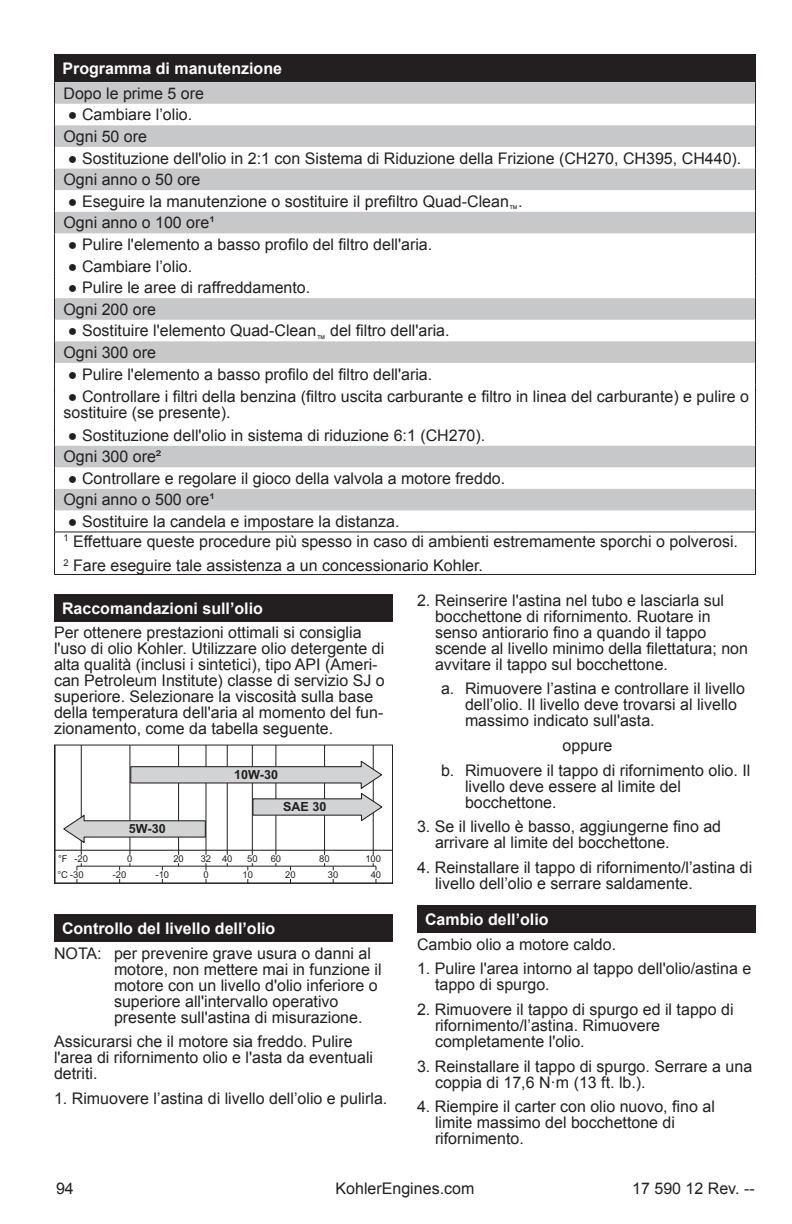
<style>
.page{position:relative;width:792px;height:1224px;background:#fff}
.page>*{position:absolute;margin:0;border:0;box-sizing:border-box;transform-origin:0 0}
.t1{font:16px/16px "Arial";color:#231f20}
.t2{font:700 16px "Arial";color:#fff}
.t3{font:700 12.6px "Arial";color:#231f20}
.t4{font:9.4px "Arial";color:#231f20}
</style>
<div class="page">
<div style="left:54px;top:594px;width:339px;height:28px;background:#231f20"></div>
<svg style="left:56px;top:747px;width:335px;height:135px"></svg>
<hr style="left:55px;top:850px;width:337px;height:1px;background:#231f20">
<hr style="left:252px;top:745px;width:1px;height:105px;background:#231f20">
<hr style="left:77px;top:866px;width:299px;height:1px;background:#231f20">
<svg style="left:62px;top:759px;width:322px;height:85px"></svg>
<div style="left:54px;top:745px;width:339px;height:139px;border:1px solid #231f20"></div>
<div style="left:54px;top:914px;width:339px;height:28px;background:#231f20"></div>
<div style="left:54px;top:54px;width:702px;height:28px;background:#231f20"></div>
<svg style="left:55px;top:82px;width:700px;height:428px"></svg>
<svg style="left:54px;top:424px;width:1px;height:108px"></svg>
<svg style="left:755px;top:424px;width:1px;height:108px"></svg>
<svg style="left:54px;top:82px;width:1px;height:303px"></svg>
<svg style="left:755px;top:82px;width:1px;height:303px"></svg>
<hr style="left:54px;top:385px;width:1px;height:39px;background:#231f20">
<hr style="left:755px;top:385px;width:1px;height:39px;background:#231f20">
<hr style="left:54px;top:532px;width:702px;height:1px;background:#231f20">
<hr style="left:54px;top:532px;width:1px;height:42px;background:#231f20">
<hr style="left:755px;top:532px;width:1px;height:42px;background:#231f20">
<hr style="left:54px;top:574px;width:702px;height:1px;background:#231f20">
<div style="left:417px;top:905px;width:339px;height:28px;background:#231f20"></div>
<p class="t2" style="left:63px;top:60px;width:221px">Programma di manutenzione</p>
<p class="t1" style="left:64px;top:85px;width:142px">Dopo le prime 5 ore</p>
<p class="t1" style="left:64px;top:104px;width:130px;line-height:21.6px">● Cambiare l’olio.<br>Ogni 50 ore</p>
<p class="t1" style="left:64px;top:147px;width:679px;line-height:21.6px">● Sostituzione dell'olio in 2:1 con Sistema di Riduzione della Frizione (CH270, CH395, CH440).<br>Ogni anno o 50 ore</p>
<p class="t1" style="left:63px;top:190px;width:461px;line-height:21.6px">● Eseguire la manutenzione o sostituire il prefiltro Quad-Clean<sub>™</sub>.<br>Ogni anno o 100 ore¹</p>
<p class="t1" style="left:68px;top:236px;width:366px">● Pulire l'elemento a basso profilo del filtro dell'aria.</p>
<p class="t1" style="left:68px;top:258px;width:126px">● Cambiare l’olio.</p>
<p class="t1" style="left:64px;top:277px;width:248px;line-height:21.6px">● Pulire le aree di raffreddamento.<br>Ogni 200 ore</p>
<p class="t1" style="left:63px;top:320px;width:388px;line-height:21.6px">● Sostituire l'elemento Quad-Clean<sub>™</sub> del filtro dell'aria.<br>Ogni 300 ore</p>
<p class="t1" style="left:68px;top:366px;width:366px">● Pulire l'elemento a basso profilo del filtro dell'aria.</p>
<p class="t1" style="left:64px;top:389px;width:687px">● Controllare i filtri della benzina (filtro uscita carburante e filtro in linea del carburante) e pulire o sostituire (se presente).</p>
<p class="t1" style="left:64px;top:424px;width:423px;line-height:21.6px">● Sostituzione dell'olio in sistema di riduzione 6:1 (CH270).<br>Ogni 300 ore²</p>
<p class="t1" style="left:64px;top:468px;width:443px;line-height:21.6px">● Controllare e regolare il gioco della valvola a motore freddo.<br>Ogni anno o 500 ore¹</p>
<p class="t1" style="left:64px;top:511px;width:676px;line-height:19.8px">● Sostituire la candela e impostare la distanza.<br><sup>1</sup> Effettuare queste procedure più spesso in caso di ambienti estremamente sporchi o polverosi.</p>
<p class="t1" style="left:64px;top:558px;width:421px"><sup>2</sup> Fare eseguire tale assistenza a un concessionario Kohler.</p>
<p class="t1" style="left:435px;top:592px;width:315px;text-indent:-18px">2. Reinserire l'astina nel tubo e lasciarla sul bocchettone di rifornimento. Ruotare in senso antiorario fino a quando il tappo scende al livello minimo della filettatura; non avvitare il tappo sul bocchettone.</p>
<p class="t1" style="left:465px;top:681px;width:282px;text-indent:-24px">a. Rimuovere l’astina e controllare il livello dell’olio. Il livello deve trovarsi al livello massimo indicato sull'asta.</p>
<p class="t1" style="left:441px;top:733px;width:311px;line-height:24.6px;text-indent:122px">oppure<br>b. Rimuovere il tappo di rifornimento olio. Il</p>
<p class="t1" style="left:465px;top:778px;width:218px">livello deve essere al limite del bocchettone.</p>
<p class="t1" style="left:435px;top:819px;width:288px;text-indent:-18px">3. Se il livello è basso, aggiungerne fino ad arrivare al limite del bocchettone.</p>
<p class="t1" style="left:435px;top:859px;width:319px;text-indent:-18px">4. Reinstallare il tappo di rifornimento/l’astina di livello dell’olio e serrare saldamente.</p>
<p class="t2" style="left:425px;top:911px;width:125px">Cambio dell’olio</p>
<p class="t1" style="left:417px;top:936px;width:201px">Cambio olio a motore caldo.</p>
<p class="t1" style="left:435px;top:961px;width:318px;text-indent:-18px">1. Pulire l'area intorno al tappo dell'olio/astina e tappo di spurgo.</p>
<p class="t1" style="left:435px;top:1002px;width:300px;text-indent:-18px">2. Rimuovere il tappo di spurgo ed il tappo di rifornimento/l’astina. Rimuovere completamente l'olio.</p>
<p class="t1" style="left:435px;top:1058px;width:319px;text-indent:-18px">3. Reinstallare il tappo di spurgo. Serrare a una coppia di 17,6 N·m (13 ft. lb.).</p>
<p class="t1" style="left:435px;top:1099px;width:281px;text-indent:-18px">4. Riempire il carter con olio nuovo, fino al limite massimo del bocchettone di rifornimento.</p>
<p class="t2" style="left:62px;top:599px;width:202px">Raccomandazioni sull’olio</p>
<p class="t1" style="left:54px;top:624px;width:332px">Per ottenere prestazioni ottimali si consiglia l'uso di olio Kohler. Utilizzare olio detergente di alta qualità (inclusi i sintetici), tipo API (Ameri&shy;can Petroleum Institute) classe di servizio SJ o superiore. Selezionare la viscosità sulla base della temperatura dell'aria al momento del fun&shy;zionamento, come da tabella seguente.</p>
<p class="t3" style="left:234px;top:767px;width:45px">10W-30</p>
<p class="t3" style="left:283px;top:799px;width:45px">SAE 30</p>
<p class="t3" style="left:129px;top:821px;width:38px">5W-30</p>
<p class="t4" style="left:58px;top:854px;width:32px">°F -20</p>
<p class="t4" style="left:127px;top:854px;width:7px">0</p>
<p class="t4" style="left:173px;top:854px;width:12px">20</p>
<p class="t4" style="left:201px;top:854px;width:33px">32 40</p>
<p class="t4" style="left:271px;top:854px;width:12px">60</p>
<p class="t4" style="left:247px;top:854px;width:12px">50</p>
<p class="t4" style="left:319px;top:854px;width:12px">80</p>
<p class="t4" style="left:365px;top:854px;width:17px">100</p>
<p class="t4" style="left:57px;top:869px;width:28px">°C -30</p>
<p class="t4" style="left:113px;top:869px;width:15px">-20</p>
<p class="t4" style="left:156px;top:869px;width:15px">-10</p>
<p class="t4" style="left:203px;top:869px;width:7px">0</p>
<p class="t4" style="left:243px;top:869px;width:12px">10</p>
<p class="t4" style="left:285px;top:869px;width:12px">20</p>
<p class="t4" style="left:328px;top:869px;width:12px">30</p>
<p class="t4" style="left:371px;top:869px;width:12px">40</p>
<p class="t2" style="left:62px;top:919px;width:215px">Controllo del livello dell’olio</p>
<p class="t1" style="left:114px;top:945px;width:269px;text-indent:-60px">NOTA: per prevenire grave usura o danni al motore, non mettere mai in funzione il motore con un livello d'olio inferiore o superiore all'intervallo operativo presente sull'astina di misurazione.</p>
<p class="t1" style="left:54px;top:1034px;width:321px">Assicurarsi che il motore sia freddo. Pulire l'area di rifornimento olio e l'asta da eventuali detriti.</p>
<p class="t1" style="left:54px;top:1090px;width:335px">1. Rimuovere l’astina di livello dell’olio e pulirla.</p>
<p class="t1" style="left:56px;top:1180px;width:19px">94</p>
<p class="t1" style="left:336px;top:1180px;width:140px">KohlerEngines.com</p>
<p class="t1" style="left:632px;top:1180px;width:124px">17 590 12 Rev. --</p>
</div>
